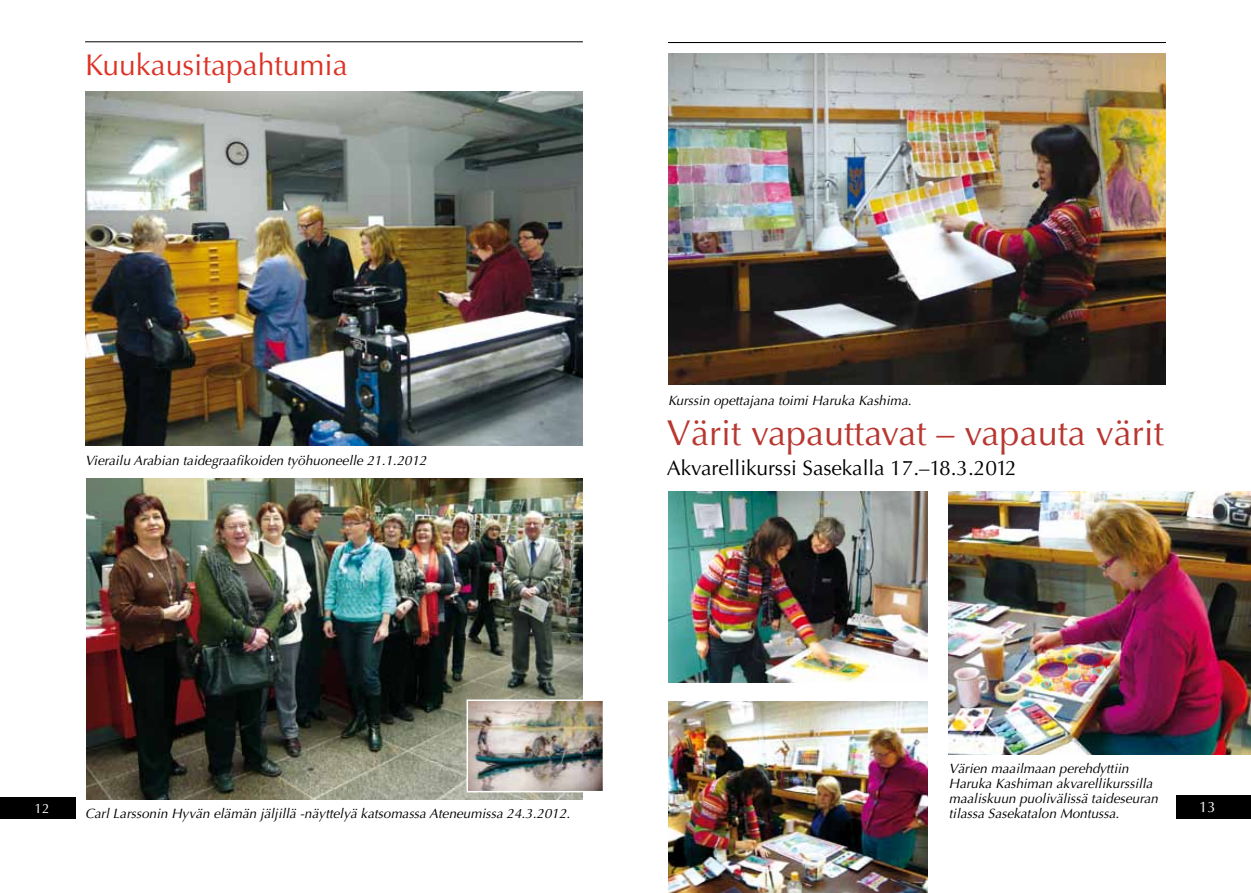
<style>
.page{position:relative;width:1251px;height:893px;background:#fff}
.page>*{position:absolute;margin:0;border:0;box-sizing:border-box;transform-origin:0 0}
.t1{font:36px "Optima";color:#b83730}
.t2{font:30px "Optima";color:#dc3326}
.t3{font:21px "Optima";letter-spacing:-.005em;color:#000}
.t4{font:15px "Optima";color:#fff}
.t5{font:italic 13.5px/15px "Optima";color:#000}
.t6{font:13.5px "Optima";color:#fff}
</style>
<div class="page">
<hr style="left:85px;top:41px;width:498px;height:1px;background:#000">
<hr style="left:668px;top:42px;width:497px;height:1px;background:#000">
<div style="left:1176px;top:795px;width:74px;height:23px;background:#000"></div>
<div style="left:0;top:797px;width:75px;height:22px;background:#000"></div>
<img style="left:85px;top:91px;width:498px;height:354px">
<img style="left:668px;top:53px;width:497px;height:332px">
<img style="left:948px;top:492px;width:302px;height:263px">
<img style="left:668px;top:492px;width:259px;height:190px">
<img style="left:668px;top:702px;width:259px;height:191px">
<img style="left:86px;top:478px;width:497px;height:321px">
<img style="left:469px;top:702px;width:132px;height:87px">
<div style="left:466px;top:699px;width:138px;height:93px;border:2px solid #fff"></div>
<h2 class="t2" style="left:85px;top:47px;width:264px">Kuukausitapahtumia</h2>
<p class="t5" style="left:85px;top:453px;width:343px">Vierailu Arabian taidegraafikoiden työhuoneelle 21.1.2012</p>
<p class="t5" style="left:668px;top:393px;width:245px">Kurssin opettajana toimi Haruka Kashima.</p>
<h1 class="t1" style="left:666px;top:412px;width:498px">Värit vapauttavat – vapauta värit</h1>
<h3 class="t3" style="left:666px;top:456px;width:351px">Akvarellikurssi Sasekalla 17.–18.3.2012</h3>
<p class="t5" style="left:948px;top:761px;width:210px">Värien maailmaan perehdyttiin Haruka Kashiman akvarellikurssilla maaliskuun puolivälissä taideseuran tilassa Sasekatalon Montussa.</p>
<p class="t6" style="left:34px;top:801px;width:17px">12</p>
<p class="t4" style="left:1198px;top:798px;width:18px">13</p>
<p class="t5" style="left:85px;top:806px;width:486px">Carl Larssonin Hyvän elämän jäljillä -näyttelyä katsomassa Ateneumissa 24.3.2012.</p>
</div>
